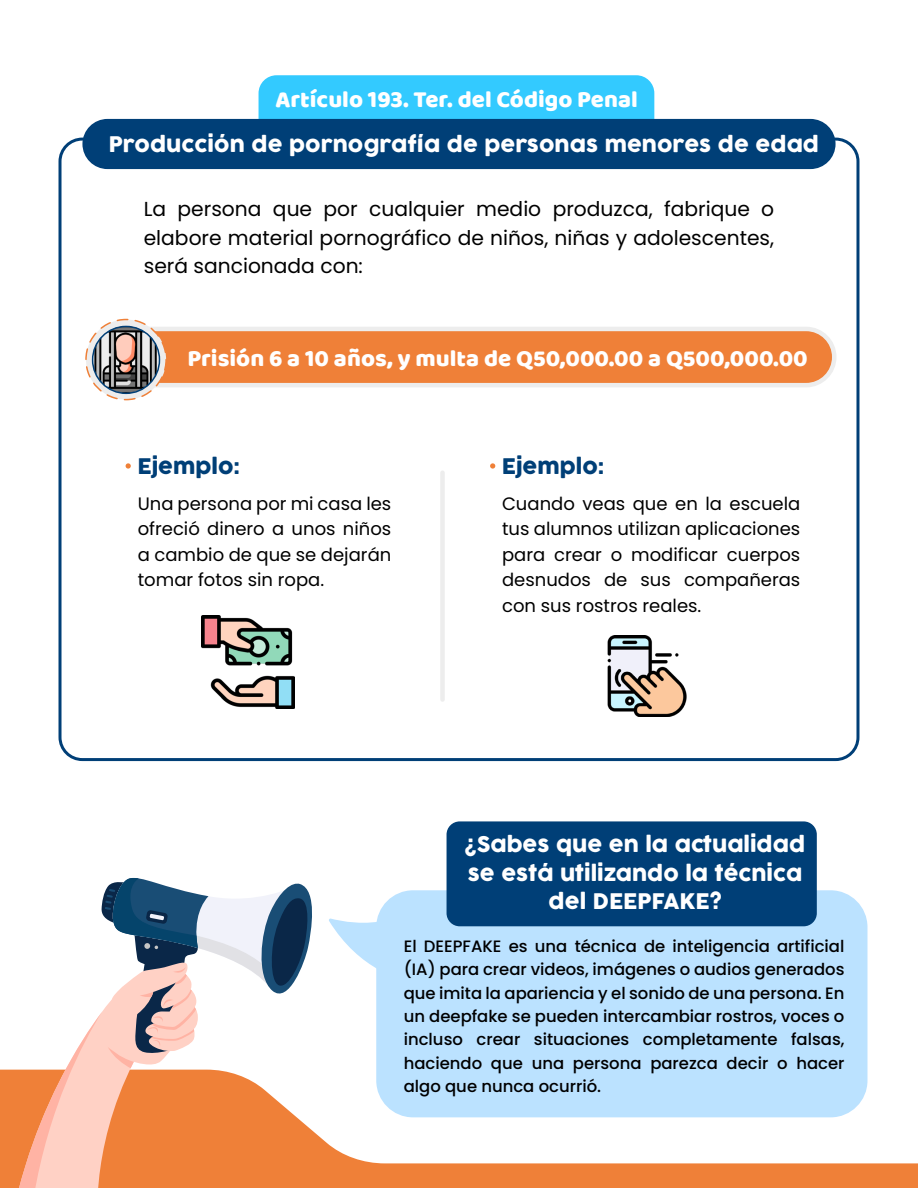
<style>
.page{position:relative;width:918px;height:1188px;background:#fff}
.page>*{position:absolute;margin:0;border:0;box-sizing:border-box;transform-origin:0 0}
.t1{font:24px "Baloo";color:#fff}
.t2{font:21px/28.5px "Cocogoose";color:#fff;text-align:center}
.t3{font:21px "Cocogoose";color:#003f77}
.t4{font:20.25px/28.5px "Poppins";color:#000;text-align:justify}
.t5{font:18px/25.5px "Poppins";color:#000;text-align:justify}
.t6{font:500 16.5px/23.2px "Poppins";color:#000;text-align:justify}
</style>
<div class="page">
<svg style="left:0;top:1070px;width:918px;height:118px"></svg>
<div style="left:259px;top:75px;width:395px;height:77px;background:#33caff;border-radius:18px"></div>
<svg style="left:149px;top:327px;width:687px;height:60px;background:#ee9053"></svg>
<svg style="left:86px;top:320px;width:80px;height:80px"></svg>
<div style="left:85px;top:319px;width:82px;height:81px;border:2px dashed #ef8038;border-radius:50%"></div>
<img style="left:93px;top:326px;width:66px;height:67px;border-radius:33px">
<div style="left:92px;top:326px;width:68px;height:68px;border:2px solid #003f77;border-radius:50%"></div>
<div style="left:82px;top:119px;width:754px;height:50px;background:#003f77;border-radius:25px"></div>
<div style="left:440px;top:473px;width:5px;height:227px;background:#ededed"></div>
<svg style="left:126px;top:463px;width:5px;height:6px"></svg>
<svg style="left:490px;top:463px;width:5px;height:6px"></svg>
<img style="left:202px;top:616px;width:92px;height:92px">
<img style="left:607px;top:635px;width:80px;height:81px">
<svg style="left:18px;top:877px;width:300px;height:311px"></svg>
<div style="left:376px;top:890px;width:491px;height:227px;background:#bbe2ff;border-radius:37px"></div>
<svg style="left:329px;top:918px;width:49px;height:52px"></svg>
<div style="left:447px;top:821px;width:370px;height:105px;background:#003f77;border-radius:13px"></div>
<h1 class="t1" style="left:275px;top:84px;width:364px">Artículo 193. Ter. del Código Penal</h1>
<p class="t2" style="left:109px;top:131px;width:712px">Producción de pornografía de personas menores de edad</p>
<p class="t4" style="left:144px;top:195px;width:632px">La persona que por cualquier medio produzca, fabrique o elabore material pornográfico de niños, niñas y adolescentes, será sancionada con:</p>
<h1 class="t1" style="left:188px;top:344px;width:622px">Prisión 6 a 10 años, y multa de Q50,000.00 a Q500,000.00</h1>
<p class="t3" style="left:138px;top:451px;width:104px">Ejemplo:</p>
<p class="t5" style="left:138px;top:491px;width:255px">Una persona por mi casa les ofreció dinero a unos niños a cambio de que se dejarán tomar fotos sin ropa.</p>
<p class="t3" style="left:502px;top:451px;width:104px">Ejemplo:</p>
<p class="t5" style="left:502px;top:491px;width:300px">Cuando veas que en la escuela tus alumnos utilizan aplicaciones para crear o modificar cuerpos desnudos de sus compañeras con sus rostros reales.</p>
<p class="t2" style="left:465px;top:831px;width:342px">¿Sabes que en la actualidad se está utilizando la técnica del DEEPFAKE?</p>
<p class="t6" style="left:404px;top:935px;width:442px">El DEEPFAKE es una técnica de inteligencia artificial (IA) para crear videos, imágenes o audios generados que imita la apariencia y el sonido de una persona. En un deepfake se pueden intercambiar rostros, voces o incluso crear situaciones completamente falsas, haciendo que una persona parezca decir o hacer algo que nunca ocurrió.</p>
</div>
